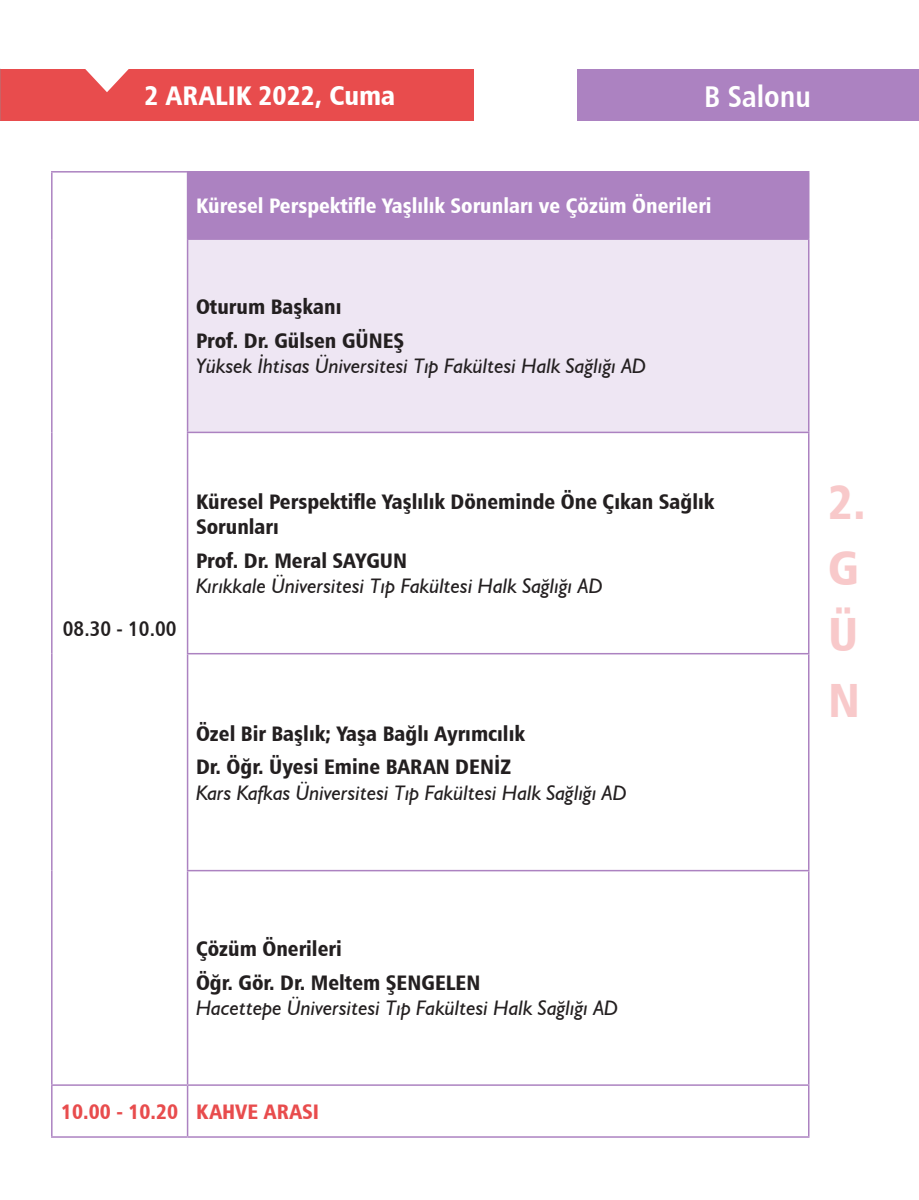
<style>
.page{position:relative;width:919px;height:1200px;background:#fff}
.page>*{position:absolute;margin:0;border:0;box-sizing:border-box;transform-origin:0 0}
.t1{font:48px "Humanist 777 BT Black Condensed B";color:#f8c9ca}
.t2{font:30px "Humanist 777 BT Bold Condensed B";color:#fff}
.t3{font:27px "Humanist 777 BT Black Condensed B";color:#fff}
.t4{font:21px/25.2px "Humanist 777 BT Black Condensed B";color:#231f20}
.t5{font:italic 21px "Humanist 521 BT";color:#231f20}
.t6{font:21px "Humanist 777 BT Black Condensed B";color:#fff}
.t7{font:21px "Humanist 777 BT Black Condensed B";color:#e84c4d}
.t8{font:21px "Humanist 777 BT Bold Condensed B";color:#231f20}
</style>
<div class="page">
<div style="left:0;top:69px;width:473px;height:51px;background:#e84c4d"></div>
<div style="left:577px;top:69px;width:341px;height:51px;background:#ac82c1"></div>
<div style="left:187px;top:172px;width:621px;height:67px;background:#ac82c1"></div>
<div style="left:187px;top:239px;width:621px;height:193px;background:#eee6f3"></div>
<hr style="left:51px;top:171px;width:136px;height:1px;background:#ac82c1">
<hr style="left:51px;top:172px;width:2px;height:67px;background:#ac82c1">
<hr style="left:51px;top:239px;width:2px;height:193px;background:#ac82c1">
<hr style="left:51px;top:432px;width:2px;height:221px;background:#ac82c1">
<hr style="left:51px;top:653px;width:2px;height:217px;background:#ac82c1">
<hr style="left:51px;top:870px;width:2px;height:214px;background:#ac82c1">
<hr style="left:187px;top:171px;width:622px;height:1px;background:#ac82c1">
<hr style="left:807px;top:172px;width:2px;height:66px;background:#ac82c1">
<hr style="left:187px;top:238px;width:622px;height:2px;background:#ac82c1">
<hr style="left:187px;top:240px;width:1px;height:191px;background:#ac82c1">
<hr style="left:807px;top:240px;width:2px;height:191px;background:#ac82c1">
<hr style="left:187px;top:431px;width:622px;height:2px;background:#ac82c1">
<hr style="left:187px;top:433px;width:1px;height:219px;background:#ac82c1">
<hr style="left:807px;top:433px;width:2px;height:219px;background:#ac82c1">
<hr style="left:187px;top:652px;width:622px;height:2px;background:#ac82c1">
<hr style="left:187px;top:654px;width:1px;height:215px;background:#ac82c1">
<hr style="left:807px;top:654px;width:2px;height:215px;background:#ac82c1">
<hr style="left:187px;top:869px;width:622px;height:2px;background:#ac82c1">
<hr style="left:187px;top:871px;width:1px;height:213px;background:#ac82c1">
<hr style="left:807px;top:871px;width:2px;height:213px;background:#ac82c1">
<hr style="left:51px;top:1084px;width:136px;height:1px;background:#ac82c1">
<hr style="left:51px;top:1085px;width:2px;height:50px;background:#ac82c1">
<hr style="left:187px;top:1084px;width:622px;height:1px;background:#ac82c1">
<hr style="left:187px;top:1085px;width:1px;height:50px;background:#ac82c1">
<hr style="left:807px;top:1085px;width:2px;height:50px;background:#ac82c1">
<hr style="left:51px;top:1135px;width:136px;height:2px;background:#ac82c1">
<hr style="left:187px;top:1135px;width:622px;height:2px;background:#ac82c1">
<svg style="left:85px;top:69px;width:44px;height:23px"></svg>
<p class="t3" style="left:145px;top:79px;width:252px">2 ARALIK 2022, Cuma</p>
<p class="t2" style="left:704px;top:77px;width:108px">B Salonu</p>
<p class="t6" style="left:196px;top:193px;width:517px">Küresel Perspektifle Yaşlılık Sorunları ve Çözüm Önerileri</p>
<p class="t4" style="left:196px;top:294px;width:147px">Oturum Başkanı</p>
<p class="t4" style="left:196px;top:327px;width:210px">Prof. Dr. Gülsen GÜNEŞ</p>
<p class="t5" style="left:196px;top:353px;width:451px">Yüksek İhtisas Üniversitesi Tıp Fakültesi Halk Sağlığı AD</p>
<p class="t8" style="left:63px;top:615px;width:115px">08.30 - 10.00</p>
<p class="t4" style="left:196px;top:488px;width:519px">Küresel Perspektifle Yaşlılık Döneminde Öne Çıkan Sağlık<br>Sorunları</p>
<p class="t4" style="left:196px;top:547px;width:212px">Prof. Dr. Meral SAYGUN</p>
<p class="t5" style="left:196px;top:573px;width:408px">Kırıkkale Üniversitesi Tıp Fakültesi Halk Sağlığı AD</p>
<p class="t4" style="left:196px;top:720px;width:330px">Özel Bir Başlık; Yaşa Bağlı Ayrımcılık</p>
<p class="t4" style="left:196px;top:753px;width:316px">Dr. Öğr. Üyesi Emine BARAN DENİZ</p>
<p class="t5" style="left:196px;top:779px;width:432px">Kars Kafkas Üniversitesi Tıp Fakültesi Halk Sağlığı AD</p>
<p class="t1" style="left:828px;top:471px;width:39px">2.</p>
<p class="t1" style="left:828px;top:537px;width:32px">G</p>
<p class="t1" style="left:828px;top:603px;width:32px">Ü</p>
<p class="t1" style="left:828px;top:669px;width:33px">N</p>
<p class="t4" style="left:196px;top:935px;width:147px">Çözüm Önerileri</p>
<p class="t4" style="left:196px;top:969px;width:286px">Öğr. Gör. Dr. Meltem ŞENGELEN</p>
<p class="t5" style="left:196px;top:994px;width:423px">Hacettepe Üniversitesi Tıp Fakültesi Halk Sağlığı AD</p>
<p class="t7" style="left:61px;top:1097px;width:118px">10.00 - 10.20</p>
<p class="t7" style="left:196px;top:1097px;width:125px">KAHVE ARASI</p>
</div>
